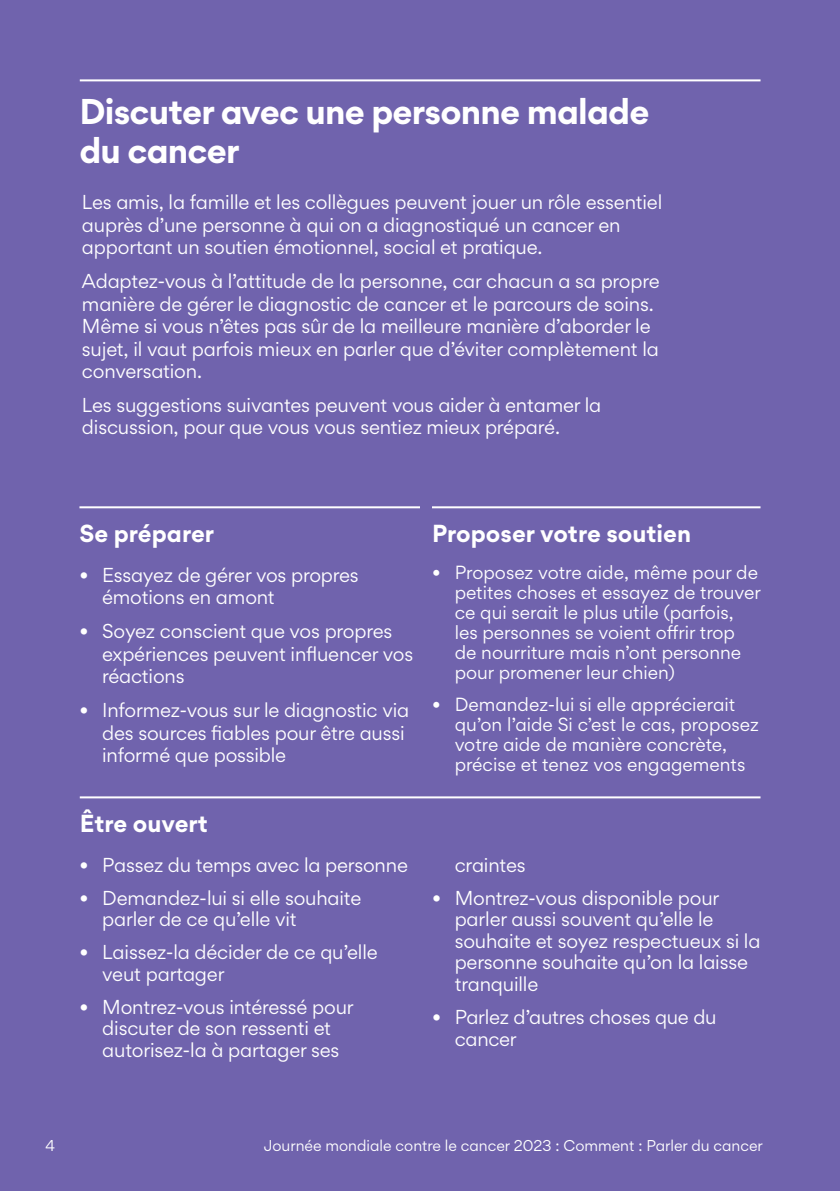
<style>
.page{position:relative;width:840px;height:1191px;background:#fff}
.page>*{position:absolute;margin:0;border:0;box-sizing:border-box;transform-origin:0 0}
.t1{font:700 32px/38.4px "Gordita";letter-spacing:-.025em;color:#fff}
.t2{font:700 22px "Gordita";color:#fff}
.t3{font:18px/22.4px "Gordita";letter-spacing:-.01em;color:#fff}
.t4{font:17px/20px "Gordita";color:#fff}
.t5{font:14px "Gordita";color:#fff}
</style>
<div class="page">
<div style="left:0;top:0;width:839px;height:1191px;background:#7063ad"></div>
<hr style="left:80px;top:79px;width:680px;height:2px;background:#fff">
<hr style="left:79px;top:506px;width:341px;height:2px;background:#fff">
<hr style="left:80px;top:796px;width:680px;height:2px;background:#fff">
<hr style="left:432px;top:506px;width:328px;height:2px;background:#fff">
<h1 class="t1" style="left:79px;top:92px;width:571px">Discuter avec une personne malade du cancer</h1>
<p class="t3" style="left:82px;top:191px;width:581px">Les amis, la famille et les collègues peuvent jouer un rôle essentiel auprès d’une personne à qui on a diagnostiqué un cancer en apportant un soutien émotionnel, social et pratique.</p>
<p class="t3" style="left:82px;top:269px;width:579px">Adaptez-vous à l’attitude de la personne, car chacun a sa propre manière de gérer le diagnostic de cancer et le parcours de soins.<br>Même si vous n’êtes pas sûr de la meilleure manière d’aborder le sujet, il vaut parfois mieux en parler que d’éviter complètement la conversation.</p>
<p class="t3" style="left:82px;top:393px;width:520px">Les suggestions suivantes peuvent vous aider à entamer la discussion, pour que vous vous sentiez mieux préparé.</p>
<p class="t2" style="left:79px;top:516px;width:136px">Se préparer</p>
<p class="t3" style="left:102px;top:563px;width:258px;text-indent:-23px">• Essayez de gérer vos propres émotions en amont</p>
<p class="t3" style="left:102px;top:619px;width:312px;text-indent:-23px">• Soyez conscient que vos propres expériences peuvent influencer vos réactions</p>
<p class="t3" style="left:102px;top:698px;width:308px;text-indent:-23px">• Informez-vous sur le diagnostic via des sources fiables pour être aussi informé que possible</p>
<p class="t2" style="left:80px;top:806px;width:129px">Être ouvert</p>
<p class="t3" style="left:80px;top:853px;width:330px">• Passez du temps avec la personne</p>
<p class="t3" style="left:102px;top:886px;width:260px;line-height:21.6px;text-indent:-23px">• Demandez-lui si elle souhaite parler de ce qu’elle vit</p>
<p class="t3" style="left:102px;top:941px;width:277px;line-height:21.6px;text-indent:-23px">• Laissez-la décider de ce qu’elle veut partager</p>
<p class="t3" style="left:80px;top:995px;width:275px;line-height:21.6px;text-align:center">• Montrez-vous intéressé pour discuter de son ressenti et autorisez-la à partager ses</p>
<p class="t2" style="left:432px;top:516px;width:260px">Proposer votre soutien</p>
<p class="t4" style="left:454px;top:562px;width:307px;text-indent:-23px">• Proposez votre aide, même pour de petites choses et essayez de trouver ce qui serait le plus utile (parfois,<br>les personnes se voient offrir trop de nourriture mais n’ont personne pour promener leur chien)</p>
<p class="t4" style="left:454px;top:693px;width:305px;text-indent:-23px">• Demandez-lui si elle apprécierait qu’on l’aide Si c’est le cas, proposez votre aide de manière concrète, précise et tenez vos engagements</p>
<p class="t3" style="left:454px;top:853px;width:72px">craintes</p>
<p class="t3" style="left:454px;top:886px;width:307px;line-height:21.6px;text-indent:-23px">• Montrez-vous disponible pour parler aussi souvent qu’elle le souhaite et soyez respectueux si la personne souhaite qu’on la laisse tranquille</p>
<p class="t3" style="left:454px;top:1005px;width:263px;line-height:21.6px;text-indent:-23px">• Parlez d’autres choses que du cancer</p>
<p class="t5" style="left:45px;top:1135px;width:11px">4</p>
<p class="t5" style="left:263px;top:1135px;width:500px">Journée mondiale contre le cancer 2023 : Comment : Parler du cancer</p>
</div>
